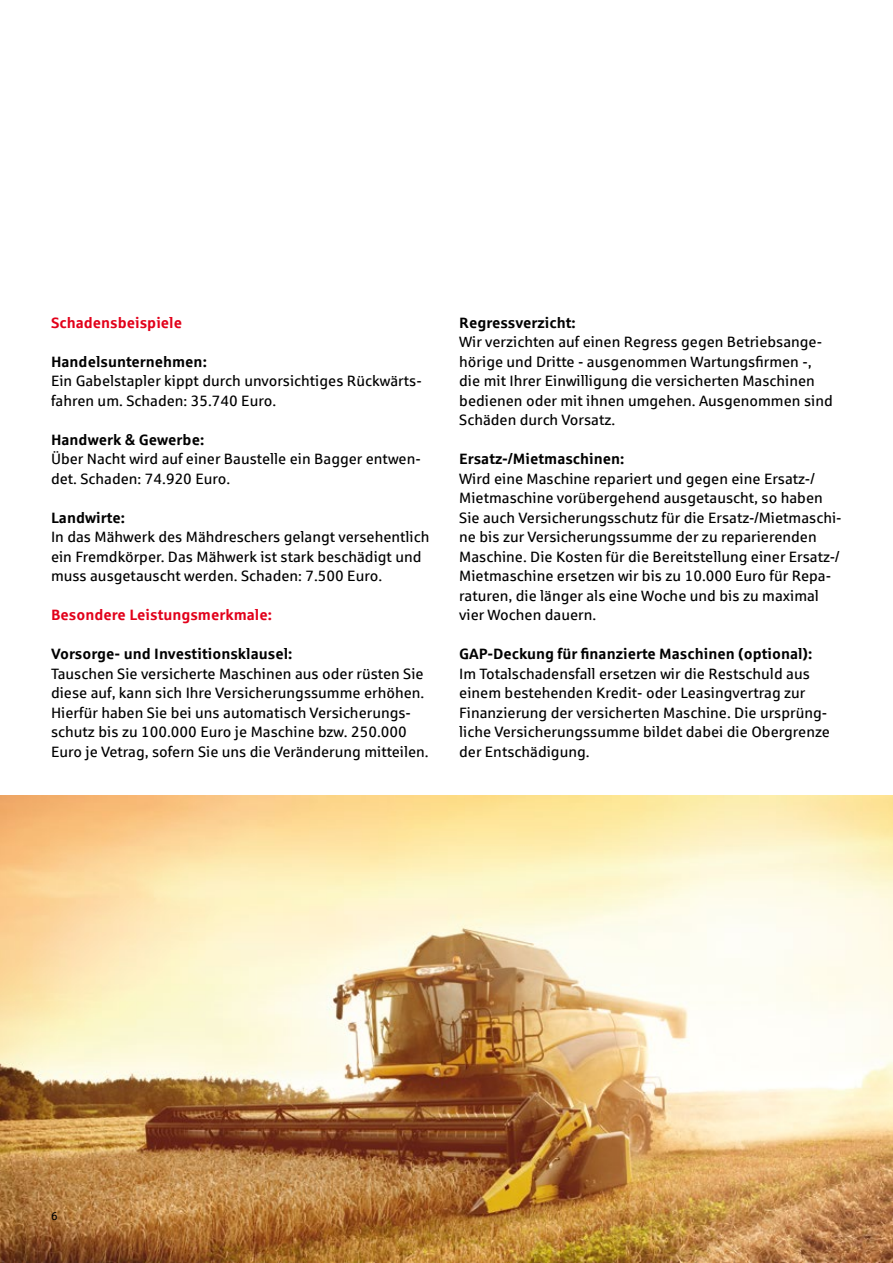
<style>
.page{position:relative;width:893px;height:1263px;background:#fff}
.page>*{position:absolute;margin:0;border:0;box-sizing:border-box;transform-origin:0 0}
.t1{font:15px/19.5px "Sparkasse Rg";color:#000}
.t2{font:700 15px "Sparkasse Rg";color:#000}
.t3{font:700 15px "Sparkasse Rg";color:#e2001a}
.t4{font:11.25px "Sparkasse Rg";color:#000}
</style>
<div class="page">
<img style="left:0;top:796px;width:893px;height:467px">
<p class="t3" style="left:51px;top:313px;width:133px">Schadensbeispiele</p>
<p class="t2" style="left:51px;top:352px;width:157px">Handelsunternehmen:</p>
<p class="t1" style="left:51px;top:371px;width:372px">Ein Gabelstapler kippt durch unvorsichtiges Rückwärts&shy;fahren um. Schaden: 35.740 Euro.</p>
<p class="t2" style="left:51px;top:430px;width:155px">Handwerk &amp; Gewerbe:</p>
<p class="t1" style="left:51px;top:449px;width:371px">Über Nacht wird auf einer Baustelle ein Bagger entwen&shy;det. Schaden: 74.920 Euro.</p>
<p class="t2" style="left:51px;top:508px;width:75px">Landwirte:</p>
<p class="t1" style="left:51px;top:527px;width:380px">In das Mähwerk des Mähdreschers gelangt versehentlich ein Fremdkörper. Das Mähwerk ist stark beschädigt und muss ausgetauscht werden. Schaden: 7.500 Euro.</p>
<p class="t3" style="left:51px;top:605px;width:222px">Besondere Leistungsmerkmale:</p>
<p class="t2" style="left:51px;top:644px;width:243px">Vorsorge- und Investitionsklausel:</p>
<p class="t1" style="left:51px;top:663px;width:379px">Tauschen Sie versicherte Maschinen aus oder rüsten Sie diese auf, kann sich Ihre Versicherungssumme erhöhen.<br>Hierfür haben Sie bei uns automatisch Versicherungs&shy;schutz bis zu 100.000 Euro je Maschine bzw. 250.000<br>Euro je Vetrag, sofern Sie uns die Veränderung mitteilen.</p>
<p class="t2" style="left:459px;top:313px;width:118px">Regressverzicht:</p>
<p class="t1" style="left:459px;top:332px;width:375px">Wir verzichten auf einen Regress gegen Betriebsange&shy;hörige und Dritte - ausgenommen Wartungsfirmen -, die mit Ihrer Einwilligung die versicherten Maschinen bedienen oder mit ihnen umgehen. Ausgenommen sind Schäden durch Vorsatz.</p>
<p class="t2" style="left:459px;top:449px;width:167px">Ersatz-/Mietmaschinen:</p>
<p class="t1" style="left:459px;top:468px;width:384px">Wird eine Maschine repariert und gegen eine Ersatz-/ Mietmaschine vorübergehend ausgetauscht, so haben Sie auch Versicherungsschutz für die Ersatz-/Mietmaschi&shy;ne bis zur Versicherungssumme der zu reparierenden Maschine. Die Kosten für die Bereitstellung einer Ersatz-/ Mietmaschine ersetzen wir bis zu 10.000 Euro für Repa&shy;raturen, die länger als eine Woche und bis zu maximal vier Wochen dauern.</p>
<p class="t2" style="left:459px;top:644px;width:355px">GAP-Deckung für finanzierte Maschinen (optional):</p>
<p class="t1" style="left:459px;top:663px;width:372px">Im Totalschadensfall ersetzen wir die Restschuld aus einem bestehenden Kredit- oder Leasingvertrag zur Finanzierung der versicherten Maschine. Die ursprüng&shy;liche Versicherungssumme bildet dabei die Obergrenze der Entschädigung.</p>
<p class="t4" style="left:51px;top:1209px;width:8px">6</p>
</div>
